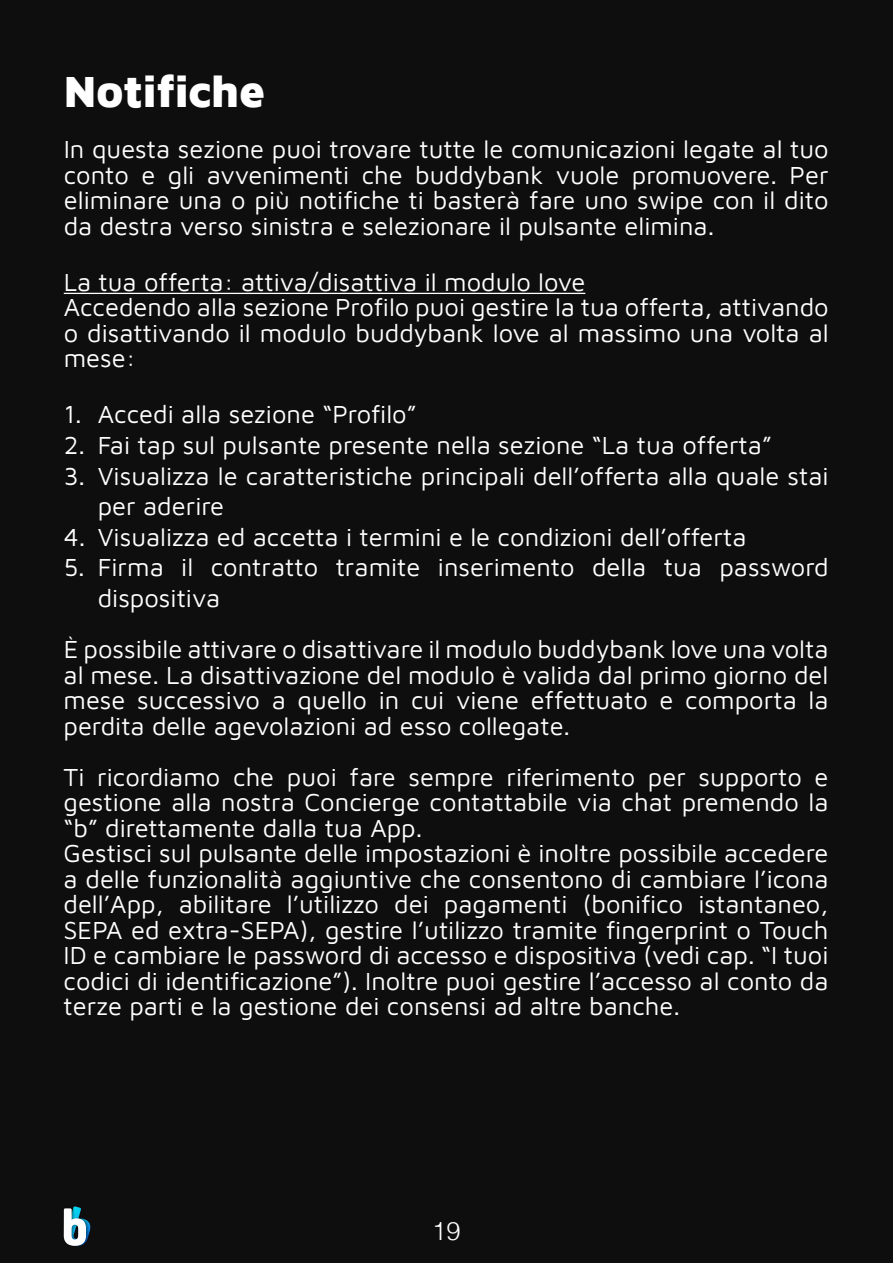
<style>
.page{position:relative;width:893px;height:1263px;background:#0e0e0e}
.page>*{position:absolute;margin:0;border:0;box-sizing:border-box;transform-origin:0 0}
.t1{font:900 45px "Maven Pro";color:#fff}
.t2{font:25.5px/25.5px "Maven Pro";color:#fff}
.t3{font:300 25.5px "Helvetica";color:#fff}
</style>
<div class="page">
<svg style="left:64px;top:1206px;width:26px;height:40px"></svg>
<hr style="left:64px;top:293px;width:521px;height:1px;background:#fff">
<h1 class="t1" style="left:64px;top:61px;width:203px">Notifiche</h1>
<p class="t2" style="left:64px;top:135px;width:767px;text-align:justify">In questa sezione puoi trovare tutte le comunicazioni legate al tuo conto e gli avvenimenti che buddybank vuole promuovere. Per eliminare una o più notifiche ti basterà fare uno swipe con il dito da destra verso sinistra e selezionare il pulsante elimina.</p>
<p class="t2" style="left:64px;top:268px;width:766px">La tua offerta: attiva/disattiva il modulo love<br>Accedendo alla sezione Profilo puoi gestire la tua offerta, attivando o disattivando il modulo buddybank love al massimo una volta al mese:</p>
<p class="t2" style="left:64px;top:400px;width:354px">1. Accedi alla sezione “Profilo”</p>
<p class="t2" style="left:64px;top:431px;width:710px">2. Fai tap sul pulsante presente nella sezione “La tua offerta”</p>
<p class="t2" style="left:98px;top:459px;width:732px;line-height:30.6px;text-indent:-34px">3. Visualizza le caratteristiche principali dell’offerta alla quale stai per aderire</p>
<p class="t2" style="left:64px;top:523px;width:684px">4. Visualizza ed accetta i termini e le condizioni dell’offerta</p>
<p class="t2" style="left:98px;top:551px;width:732px;line-height:30.6px;text-indent:-34px">5. Firma il contratto tramite inserimento della tua password dispositiva</p>
<p class="t2" style="left:64px;top:635px;width:767px;text-align:justify">È possibile attivare o disattivare il modulo buddybank love una volta al mese. La disattivazione del modulo è valida dal primo giorno del mese successivo a quello in cui viene effettuato e comporta la perdita delle agevolazioni ad esso collegate.</p>
<p class="t2" style="left:63px;top:762px;width:767px">Ti ricordiamo che puoi fare sempre riferimento per supporto e gestione alla nostra Concierge contattabile via chat premendo la “b” direttamente dalla tua App.<br>Gestisci sul pulsante delle impostazioni è inoltre possibile accedere a delle funzionalità aggiuntive che consentono di cambiare l’icona dell’App, abilitare l’utilizzo dei pagamenti (bonifico istantaneo, SEPA ed extra-SEPA), gestire l’utilizzo tramite fingerprint o Touch ID e cambiare le password di accesso e dispositiva (vedi cap. “I tuoi codici di identificazione”). Inoltre puoi gestire l’accesso al conto da terze parti e la gestione dei consensi ad altre banche.</p>
<p class="t3" style="left:432px;top:1209px;width:30px">19</p>
</div>
